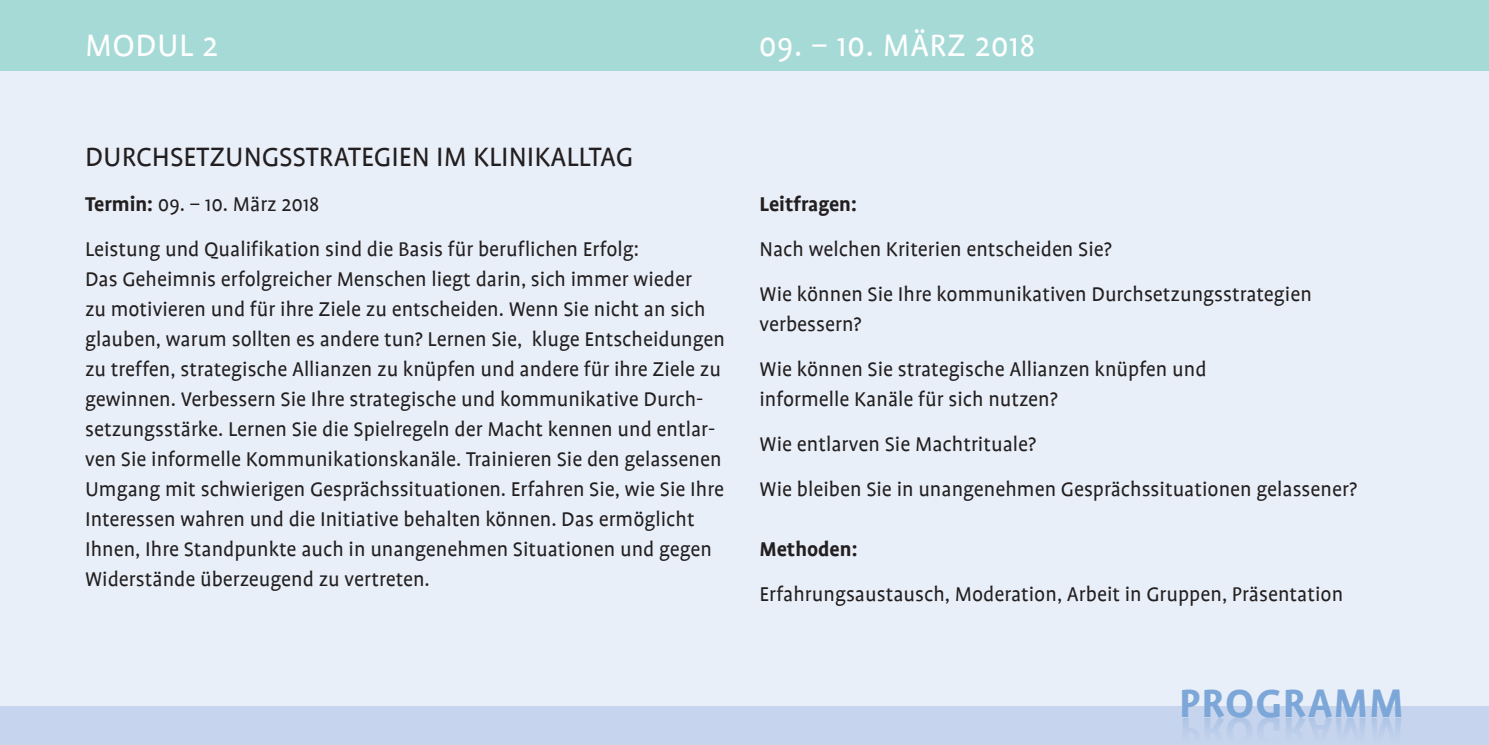
<style>
.page{position:relative;width:1489px;height:745px;background:#fff}
.page>*{position:absolute;margin:0;border:0;box-sizing:border-box;transform-origin:0 0}
.t1{font:700 45px "Profile";letter-spacing:.02em;color:#7ca7d8}
.t2{font:35px "Profile";letter-spacing:.015em;color:#fff}
.t3{font:30px "Profile";color:#231f20}
.t4{font:22.5px/30px "Profile";color:#231f20}
.t5{font:700 22.5px "Profile";color:#231f20}
.s1{font-weight:700}
</style>
<div class="page">
<div style="left:0;top:55px;width:1488px;height:689px;background:#e9eff8"></div>
<div style="left:0;top:705px;width:1488px;height:39px;background:#c6d5ed"></div>
<div style="left:0;top:0;width:1488px;height:71px;background:#a6dad6"></div>
<h2 class="t2" style="left:85px;top:27px;width:134px">MODUL 2</h2>
<h2 class="t2" style="left:758px;top:27px;width:278px">09. – 10. MÄRZ 2018</h2>
<h3 class="t3" style="left:85px;top:141px;width:549px">DURCHSETZUNGSSTRATEGIEN IM KLINIKALLTAG</h3>
<p class="t4" style="left:85px;top:181px;width:555px;line-height:45px"><span class="s1">Termin:</span> 09. – 10. März 2018<br>Leistung und Qualifikation sind die Basis für beruflichen Erfolg:</p>
<p class="t4" style="left:85px;top:264px;width:641px">Das Geheimnis erfolgreicher Menschen liegt darin, sich immer wieder<br>zu motivieren und für ihre Ziele zu entscheiden. Wenn Sie nicht an sich glauben, warum sollten es andere tun? Lernen Sie, kluge Entscheidungen zu treffen, strategische Allianzen zu knüpfen und andere für ihre Ziele zu gewinnen. Verbessern Sie Ihre strategische und kommunikative Durch&shy;setzungsstärke. Lernen Sie die Spielregeln der Macht kennen und entlar&shy;ven Sie informelle Kommunikationskanäle. Trainieren Sie den gelassenen Umgang mit schwierigen Gesprächssituationen. Erfahren Sie, wie Sie Ihre Interessen wahren und die Initiative behalten können. Das ermöglicht Ihnen, Ihre Standpunkte auch in unangenehmen Situationen und gegen Widerstände überzeugend zu vertreten.</p>
<p class="t5" style="left:759px;top:191px;width:99px">Leitfragen:</p>
<p class="t4" style="left:759px;top:226px;width:554px;line-height:45px">Nach welchen Kriterien entscheiden Sie?<br>Wie können Sie Ihre kommunikativen Durchsetzungsstrategien</p>
<p class="t4" style="left:759px;top:301px;width:448px;line-height:45px">verbessern?<br>Wie können Sie strategische Allianzen knüpfen und</p>
<p class="t4" style="left:759px;top:376px;width:599px;line-height:45px">informelle Kanäle für sich nutzen?<br>Wie entlarven Sie Machtrituale?<br>Wie bleiben Sie in unangenehmen Gesprächssituationen gelassener?</p>
<p class="t5" style="left:759px;top:536px;width:99px">Methoden:</p>
<p class="t4" style="left:759px;top:579px;width:585px">Erfahrungsaustausch, Moderation, Arbeit in Gruppen, Präsentation</p>
<h1 class="t1" style="left:1179px;top:679px;width:226px">PROGRAMM</h1>
</div>
